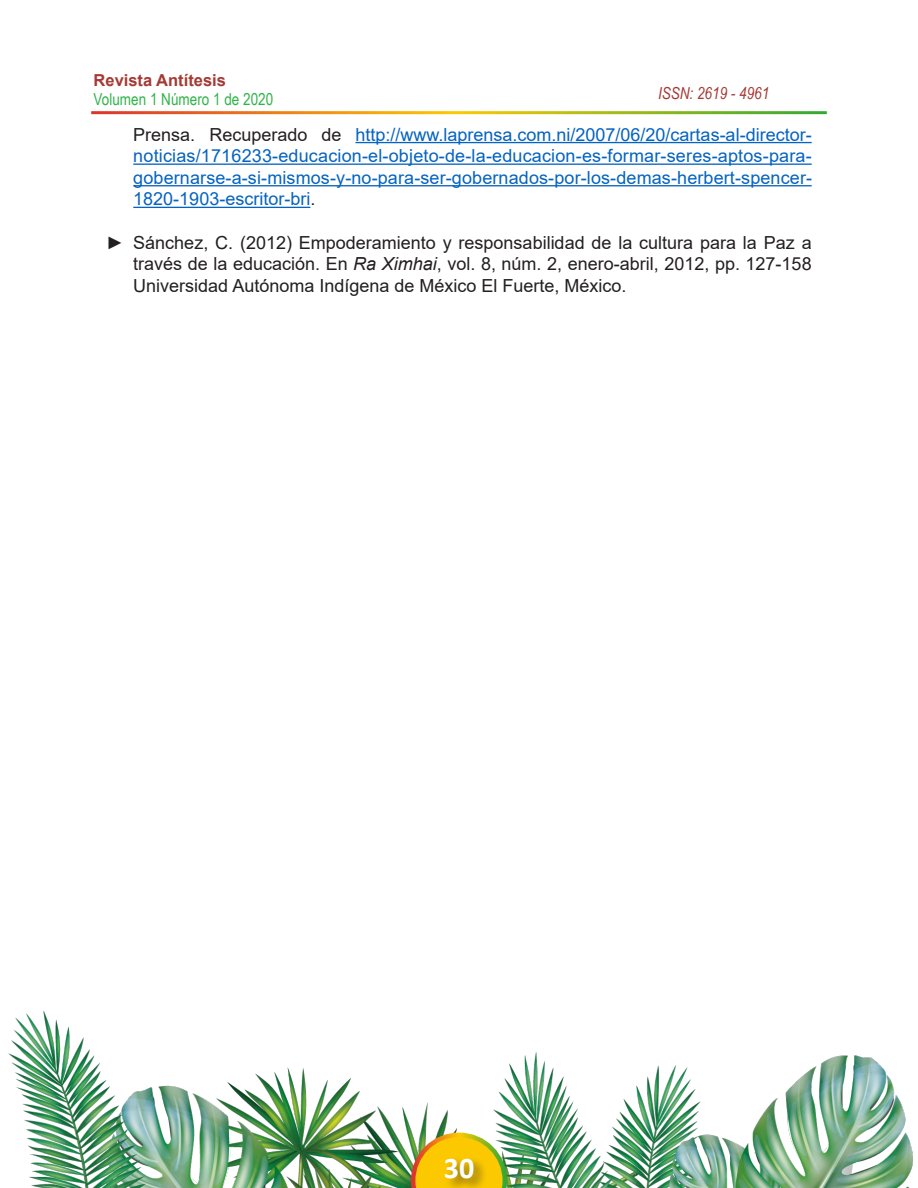
<style>
.page{position:relative;width:918px;height:1188px;background:#fff}
.page>*{position:absolute;margin:0;border:0;box-sizing:border-box;transform-origin:0 0}
.t1{font:700 30px "Calibri";color:#fff}
.t2{font:18px/21.6px "Arial";letter-spacing:.005em;color:#0563c1;text-align:justify}
.t3{font:18px/21.6px "Arial";color:#231f20;text-align:justify}
.t4{font:16.5px "Arial Narrow";color:#31b44a}
.t5{font:700 16.5px "Arial";color:#a53a35}
.t6{font:italic 16.5px "Arial Narrow";color:#a53a35}
.s1{color:#231f20}
.s2{font-style:italic}
</style>
<div class="page">
<img style="left:8px;top:1010px;width:905px;height:178px">
<svg style="left:411px;top:1133px;width:96px;height:55px"></svg>
<div style="left:443px;top:1157px;width:45px;height:31px;background:#231f20;opacity:.54"></div>
<hr style="left:355px;top:142px;width:457px;height:1px;background:#0563c1">
<hr style="left:133px;top:164px;width:679px;height:1px;background:#0563c1">
<hr style="left:133px;top:185px;width:679px;height:1px;background:#0563c1">
<hr style="left:133px;top:207px;width:177px;height:1px;background:#0563c1">
<p class="t5" style="left:94px;top:68px;width:134px">Revista Antítesis</p>
<p class="t4" style="left:94px;top:88px;width:181px">Volumen 1 Número 1 de 2020</p>
<p class="t6" style="left:658px;top:81px;width:113px">ISSN: 2619 - 4961</p>
<p class="t2" style="left:133px;top:123px;width:680px"><span class="s1">Prensa. Recuperado de</span> http://www.laprensa.com.ni/2007/06/20/cartas-al-director&shy;noticias/1716233-educacion-el-objeto-de-la-educacion-es-formar-seres-aptos-para&shy;gobernarse-a-si-mismos-y-no-para-ser-gobernados-por-los-demas-herbert-spencer-1820-1903-escritor-bri<span class="s1">.</span></p>
<p class="t3" style="left:133px;top:231px;width:680px;text-indent:-27px">► Sánchez, C. (2012) Empoderamiento y responsabilidad de la cultura para la Paz a través de la educación. En <span class="s2">Ra Ximhai</span>, vol. 8, núm. 2, enero-abril, 2012, pp. 127-158<br>Universidad Autónoma Indígena de México El Fuerte, México.</p>
<h1 class="t1" style="left:444px;top:1147px;width:32px">30</h1>
</div>
